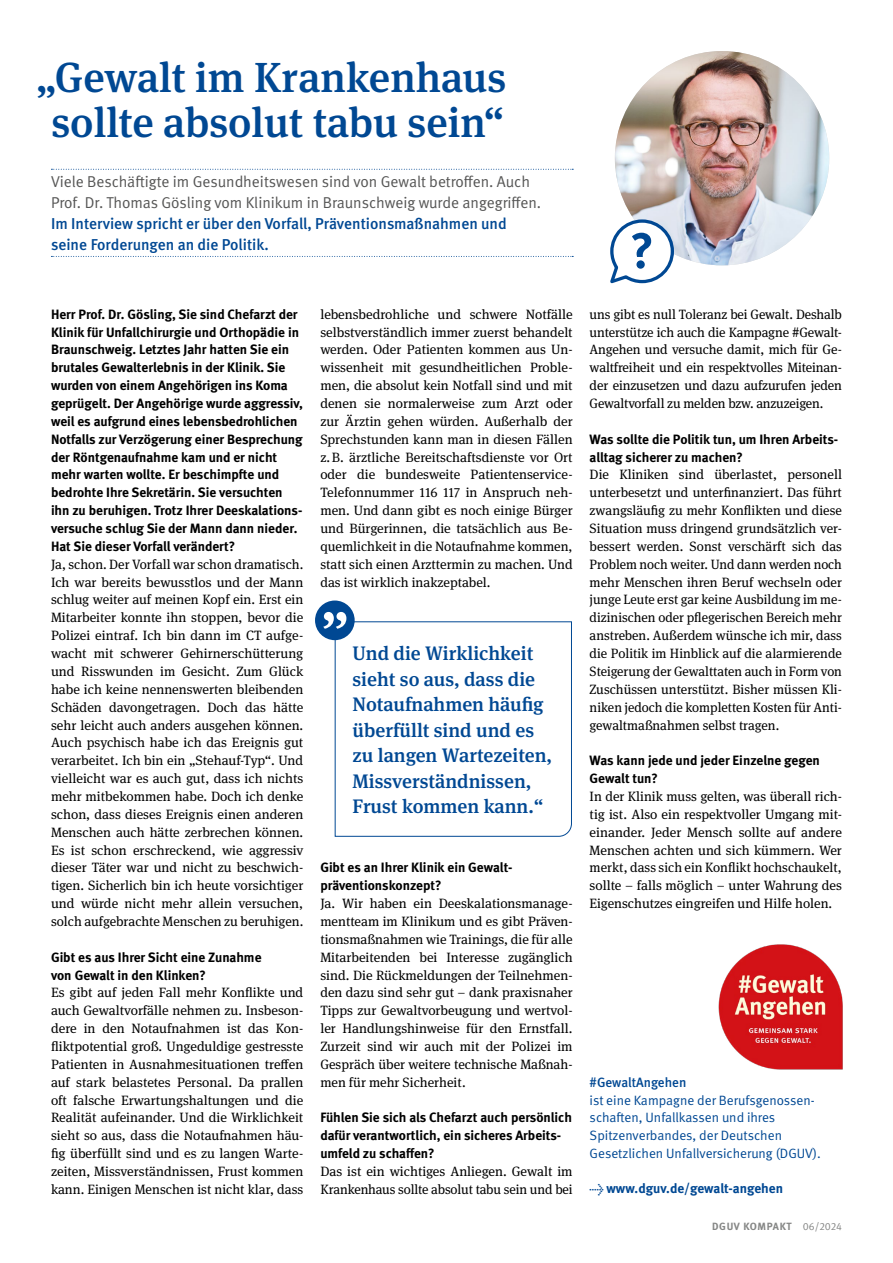
<style>
.page{position:relative;width:893px;height:1263px;background:#fff}
.page>*{position:absolute;margin:0;border:0;box-sizing:border-box;transform-origin:0 0}
.t1{font:700 50.1px "DGUV Meta";color:#004893}
.Headlines_H1_mehrzeilig_Seite_3_30_38_69{font:500 42px/45px "DGUV Meta Serif";color:#004893;text-align:center}
.t2{font:500 19.5px/25.5px "DGUV Meta Serif";color:#004893}
.Interview_P_Anleser_Interview{font:15.75px/21px "DGUV Meta";color:#565655}
.Copytexte_FT{font:13.5px/17.9px "DGUV Meta Serif";color:#000;text-align:justify}
.Interview_I_Frage_Zwischenhead{font:700 13.5px/17.9px "DGUV Meta";color:#000}
.P_Infobox_blau_ohne_Abstand{font:13.5px/17.9px "DGUV Meta";color:#004893}
.P_Infobox_blau_ohne_Abstand-2{font:700 13.5px "DGUV Meta";color:#004893}
.t3{font:700 10.5px "DGUV Meta";letter-spacing:.06em;color:#868786}
.s1{font-weight:500;color:#004893}
.s2{font-weight:500}
.s3{font-weight:500;font-size:12px}
.s4{font-weight:400}
</style>
<div class="page">
<svg style="left:51px;top:169px;width:522px;height:1px"></svg>
<svg style="left:51px;top:256px;width:522px;height:1px"></svg>
<img style="left:615px;top:51px;width:214px;height:214px;border-radius:107px">
<svg style="left:610px;top:218px;width:66px;height:66px"></svg>
<svg style="left:334px;top:621px;width:238px;height:216px"></svg>
<div style="left:315px;top:600px;width:40px;height:40px;background:#004893;border-radius:50%"></div>
<svg style="left:323px;top:612px;width:23px;height:17px"></svg>
<img style="left:718px;top:944px;width:125px;height:126px">
<h1 class="Headlines_H1_mehrzeilig_Seite_3_30_38_69" style="left:36px;top:55px;width:472px">„Gewalt im Krankenhaus sollte absolut tabu sein“</h1>
<p class="Interview_P_Anleser_Interview" style="left:51px;top:171px;width:492px">Viele Beschäftigte im Gesundheitswesen sind von Gewalt betroffen. Auch Prof. Dr. Thomas Gösling vom Klinikum in Braunschweig wurde angegriffen.<br><span class="s1">Im Interview spricht er über den Vorfall, Präventionsmaßnahmen und seine Forderungen an die Politik.</span></p>
<p class="Interview_I_Frage_Zwischenhead" style="left:51px;top:305px;width:254px">Herr Prof. Dr. Gösling, Sie sind Chefarzt der Klinik für Unfallchirurgie und Orthopädie in Braunschweig. Letztes Jahr hatten Sie ein brutales Gewalterlebnis in der Klinik. Sie wurden von einem Angehörigen ins Koma geprügelt. Der Angehörige wurde aggressiv, weil es aufgrund eines lebensbedrohlichen Notfalls zur Verzögerung einer Besprechung der Röntgenaufnahme kam und er nicht mehr warten wollte. Er beschimpfte und bedrohte Ihre Sekretärin. Sie versuchten ihn zu beruhigen. Trotz Ihrer Deeskalations&shy;versuche schlug Sie der Mann dann nieder.<br>Hat Sie dieser Vorfall verändert?</p>
<p class="Copytexte_FT" style="left:51px;top:555px;width:254px">Ja, schon. Der Vorfall war schon dramatisch.<br>Ich war bereits bewusstlos und der Mann schlug weiter auf meinen Kopf ein. Erst ein Mitarbeiter konnte ihn stoppen, bevor die Polizei eintraf. Ich bin dann im CT aufge&shy;wacht mit schwerer Gehirnerschütterung und Risswunden im Gesicht. Zum Glück habe ich keine nennenswerten bleibenden Schäden davongetragen. Doch das hätte sehr leicht auch anders ausgehen können.<br>Auch psychisch habe ich das Ereignis gut verarbeitet. Ich bin ein „Stehauf-Typ“. Und vielleicht war es auch gut, dass ich nichts mehr mitbekommen habe. Doch ich denke schon, dass dieses Ereignis einen anderen Menschen auch hätte zerbrechen können.<br>Es ist schon erschreckend, wie aggressiv dieser Täter war und nicht zu beschwich&shy;tigen. Sicherlich bin ich heute vorsichtiger und würde nicht mehr allein versuchen, solch aufgebrachte Menschen zu beruhigen.</p>
<p class="Interview_I_Frage_Zwischenhead" style="left:51px;top:948px;width:212px">Gibt es aus Ihrer Sicht eine Zunahme von Gewalt in den Klinken?</p>
<p class="Copytexte_FT" style="left:51px;top:984px;width:254px">Es gibt auf jeden Fall mehr Konflikte und auch Gewaltvorfälle nehmen zu. Insbeson&shy;dere in den Notaufnahmen ist das Kon&shy;fliktpotential groß. Ungeduldige gestresste Patienten in Ausnahmesituationen treffen auf stark belastetes Personal. Da prallen oft falsche Erwartungshaltungen und die Realität aufeinander. Und die Wirklichkeit sieht so aus, dass die Notaufnahmen häu&shy;fig überfüllt sind und es zu langen Warte&shy;zeiten, Missverständnissen, Frust kommen kann. Einigen Menschen ist nicht klar, dass</p>
<p class="Copytexte_FT" style="left:320px;top:305px;width:254px">lebensbedrohliche und schwere Notfälle selbstverständlich immer zuerst behandelt werden. Oder Patienten kommen aus Un&shy;wissenheit mit gesundheitlichen Proble&shy;men, die absolut kein Notfall sind und mit denen sie normalerweise zum Arzt oder zur Ärztin gehen würden. Außerhalb der Sprechstunden kann man in diesen Fällen z.B. ärztliche Bereitschaftsdienste vor Ort oder die bundesweite Patientenservice-Telefonnummer 116 117 in Anspruch neh&shy;men. Und dann gibt es noch einige Bürger und Bürgerinnen, die tatsächlich aus Be&shy;quemlichkeit in die Notaufnahme kommen, statt sich einen Arzttermin zu machen. Und das ist wirklich inakzeptabel.</p>
<p class="t2" style="left:353px;top:641px;width:201px">Und die Wirklichkeit sieht so aus, dass die<br>Notaufnahmen häufig überfüllt sind und es zu langen Wartezeiten,<br>Missverständnissen,<br>Frust kommen kann.“</p>
<p class="Interview_I_Frage_Zwischenhead" style="left:320px;top:859px;width:193px">Gibt es an Ihrer Klinik ein Gewalt&shy;präventionskonzept?</p>
<p class="Copytexte_FT" style="left:320px;top:895px;width:254px">Ja. Wir haben ein Deeskalationsmanage&shy;mentteam im Klinikum und es gibt Präven&shy;tionsmaßnahmen wie Trainings, die für alle Mitarbeitenden bei Interesse zugänglich sind. Die Rückmeldungen der Teilnehmen&shy;den dazu sind sehr gut – dank praxisnaher Tipps zur Gewaltvorbeugung und wertvol&shy;ler Handlungshinweise für den Ernstfall.<br>Zurzeit sind wir auch mit der Polizei im Gespräch über weitere technische Maßnah&shy;men für mehr Sicherheit.</p>
<p class="Interview_I_Frage_Zwischenhead" style="left:320px;top:1109px;width:253px">Fühlen Sie sich als Chefarzt auch persönlich dafür verantwortlich, ein sicheres Arbeits&shy;umfeld zu schaffen?</p>
<p class="Copytexte_FT" style="left:320px;top:1163px;width:254px">Das ist ein wichtiges Anliegen. Gewalt im<br>Krankenhaus sollte absolut tabu sein und bei</p>
<h1 class="t1" style="left:630px;top:221px;width:25px">?</h1>
<p class="Copytexte_FT" style="left:590px;top:305px;width:254px">uns gibt es null Toleranz bei Gewalt. Deshalb unterstütze ich auch die Kampagne #Gewalt-Angehen und versuche damit, mich für Ge&shy;waltfreiheit und ein respektvolles Miteinan&shy;der einzusetzen und dazu aufzurufen jeden Gewaltvorfall zu melden bzw. anzuzeigen.</p>
<p class="Interview_I_Frage_Zwischenhead" style="left:590px;top:430px;width:250px">Was sollte die Politik tun, um Ihren Arbeits&shy;alltag sicherer zu machen?</p>
<p class="Copytexte_FT" style="left:590px;top:466px;width:254px">Die Kliniken sind überlastet, personell unterbesetzt und unterfinanziert. Das führt zwangsläufig zu mehr Konflikten und diese Situation muss dringend grundsätzlich ver&shy;bessert werden. Sonst verschärft sich das Problem noch weiter. Und dann werden noch mehr Menschen ihren Beruf wechseln oder junge Leute erst gar keine Ausbildung im me&shy;dizinischen oder pflegerischen Bereich mehr anstreben. Außerdem wünsche ich mir, dass die Politik im Hinblick auf die alarmierende Steigerung der Gewalttaten auch in Form von Zuschüssen unterstützt. Bisher müssen Kli&shy;niken jedoch die kompletten Kosten für Anti&shy;gewaltmaßnahmen selbst tragen.</p>
<p class="Interview_I_Frage_Zwischenhead" style="left:590px;top:752px;width:232px">Was kann jede und jeder Einzelne gegen<br>Gewalt tun?</p>
<p class="Copytexte_FT" style="left:590px;top:788px;width:254px">In der Klinik muss gelten, was überall rich&shy;tig ist. Also ein respektvoller Umgang mit&shy;einander. Jeder Mensch sollte auf andere Menschen achten und sich kümmern. Wer merkt, dass sich ein Konflikt hochschaukelt, sollte – falls möglich – unter Wahrung des Eigenschutzes eingreifen und Hilfe holen.</p>
<p class="P_Infobox_blau_ohne_Abstand" style="left:590px;top:1073px;width:233px"><span class="s2">#GewaltAngehen<br></span>ist eine Kampagne der Berufsgenossen&shy;schaften, Unfallkassen und ihres Spitzenverbandes, der Deutschen Gesetzlichen Unfallversicherung (DGUV).</p>
<p class="P_Infobox_blau_ohne_Abstand-2" style="left:590px;top:1180px;width:195px"><span class="s3">→</span> www.dguv.de/gewalt-angehen</p>
<p class="t3" style="left:712px;top:1220px;width:131px">DGUV KOMPAKT <span class="s4">06/2024</span></p>
</div>
